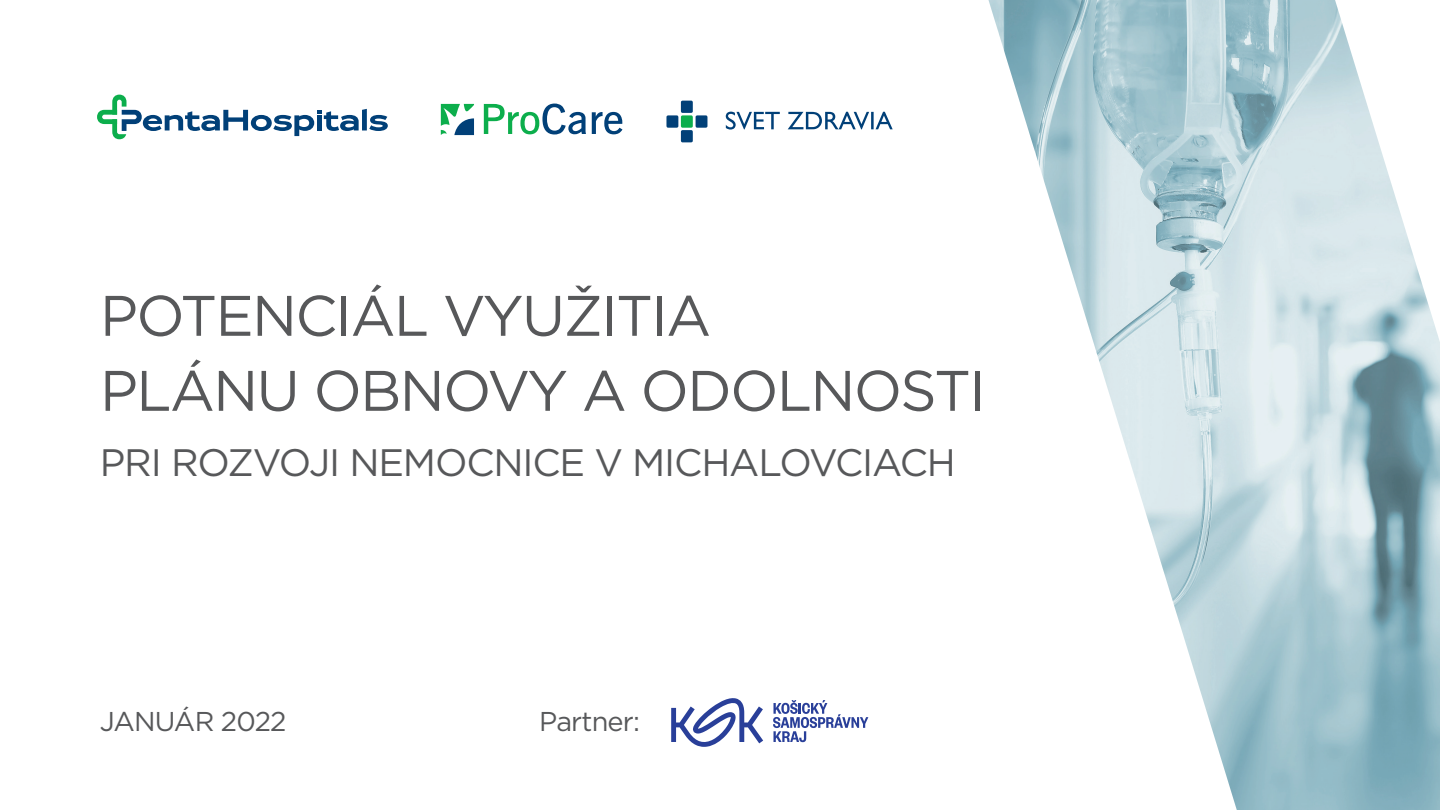
<style>
.page{position:relative;width:1440px;height:810px;background:#fff}
.page>*{position:absolute;margin:0;border:0;box-sizing:border-box;transform-origin:0 0}
.t1{font:57px/75px "Gotham";letter-spacing:-.03em;color:#57585a}
.t2{font:38.25px "Gotham";letter-spacing:-.03em;color:#57585a}
.t3{font:27.22px "Gotham";letter-spacing:-.03em;color:#57585a}
</style>
<div class="page">
<svg style="left:441px;top:104px;width:33px;height:31px"></svg>
<svg style="left:484px;top:104px;width:102px;height:30px"></svg>
<svg style="left:592px;top:112px;width:30px;height:22px"></svg>
<svg style="left:726px;top:112px;width:167px;height:18px"></svg>
<div style="left:681px;top:101px;width:12px;height:12px;background:#014078;border-radius:2px"></div>
<div style="left:681px;top:115px;width:12px;height:13px;background:#0cae4c;border-radius:2px"></div>
<div style="left:696px;top:115px;width:11px;height:13px;background:#014078;border-radius:2px"></div>
<div style="left:666px;top:115px;width:12px;height:13px;background:#014078;border-radius:2px"></div>
<div style="left:681px;top:130px;width:12px;height:12px;background:#014078;border-radius:2px"></div>
<svg style="left:97px;top:95px;width:291px;height:44px"></svg>
<svg style="left:671px;top:698px;width:92px;height:49px"></svg>
<svg style="left:773px;top:700px;width:95px;height:42px"></svg>
<img style="left:988px;top:0;width:452px;height:810px">
<p class="t1" style="left:100px;top:277px;width:887px">POTENCIÁL VYUŽITIA<br>PLÁNU OBNOVY A ODOLNOSTI</p>
<p class="t2" style="left:100px;top:438px;width:857px">PRI ROZVOJI NEMOCNICE V MICHALOVCIACH</p>
<p class="t3" style="left:100px;top:704px;width:188px">JANUÁR 2022</p>
<p class="t3" style="left:539px;top:704px;width:102px">Partner:</p>
</div>
